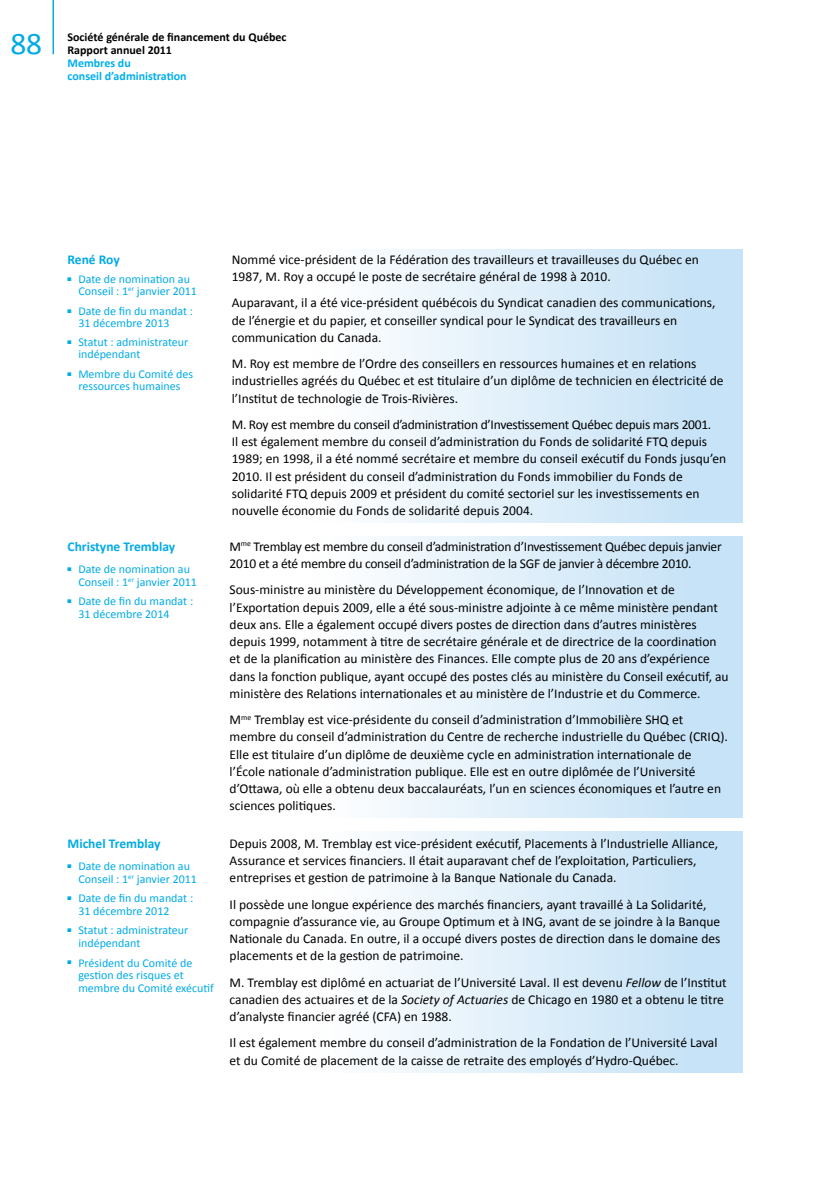
<style>
.page{position:relative;width:824px;height:1188px;background:#fff}
.page>*{position:absolute;margin:0;border:0;box-sizing:border-box;transform-origin:0 0}
.t1{font:31.5px "Calibri";color:#00abe6}
.t2{font:13.5px/17.2px "Calibri";color:#000}
.t3{font:13.5px/17.2px "Calibri";letter-spacing:-.02em;color:#000}
.t4{font:700 13.5px "Calibri";color:#00abe6}
.t5{font:12px/12.8px "Calibri";color:#00abe6}
.t6{font:700 12px "Calibri";color:#000}
.t7{font:700 12px/12.8px "Calibri";color:#00aeef}
.s1{font-style:italic}
</style>
<div class="page">
<hr style="left:52px;top:0;width:2px;height:54px;background:#00abe6">
<div style="left:311px;top:249px;width:431px;height:274px;background:linear-gradient(to right,#fffffe,#c1e0f6)"></div>
<div style="left:311px;top:536px;width:431px;height:282px;background:linear-gradient(to right,#fffffe,#c1e0f6)"></div>
<div style="left:311px;top:832px;width:431px;height:241px;background:linear-gradient(to right,#fffffe,#c1e0f6)"></div>
<h1 class="t1" style="left:10px;top:24px;width:33px">88</h1>
<p class="t6" style="left:67px;top:30px;width:221px">Société générale de financement du Québec</p>
<p class="t6" style="left:67px;top:43px;width:106px">Rapport annuel 2011</p>
<p class="t7" style="left:67px;top:57px;width:121px">Membres du<br>conseil d’administration</p>
<p class="t4" style="left:68px;top:251px;width:54px">René Roy</p>
<p class="t5" style="left:78px;top:273px;width:120px;line-height:12px;text-indent:-11px">■ Date de nomination au<br>Conseil : 1<sup>er</sup> janvier 2011</p>
<p class="t5" style="left:78px;top:304px;width:116px;line-height:12px;text-indent:-11px">■ Date de fin du mandat :<br>31 décembre 2013</p>
<p class="t5" style="left:78px;top:336px;width:111px;line-height:12px;text-indent:-11px">■ Statut : administrateur indépendant</p>
<p class="t5" style="left:68px;top:367px;width:127px;line-height:12px;text-align:center">■ Membre du Comité des ressources humaines</p>
<p class="t2" style="left:232px;top:250px;width:468px">Nommé vice-président de la Fédération des travailleurs et travailleuses du Québec en<br>1987, M. Roy a occupé le poste de secrétaire général de 1998 à 2010.</p>
<p class="t2" style="left:232px;top:294px;width:485px">Auparavant, il a été vice-président québécois du Syndicat canadien des communications, de l’énergie et du papier, et conseiller syndical pour le Syndicat des travailleurs en communication du Canada.</p>
<p class="t2" style="left:232px;top:354px;width:493px">M. Roy est membre de l’Ordre des conseillers en ressources humaines et en relations industrielles agréés du Québec et est titulaire d’un diplôme de technicien en électricité de l’Institut de technologie de Trois-Rivières.</p>
<p class="t2" style="left:232px;top:415px;width:496px">M. Roy est membre du conseil d’administration d’Investissement Québec depuis mars 2001.<br>Il est également membre du conseil d’administration du Fonds de solidarité FTQ depuis 1989; en 1998, il a été nommé secrétaire et membre du conseil exécutif du Fonds jusqu’en 2010. Il est président du conseil d’administration du Fonds immobilier du Fonds de solidarité FTQ depuis 2009 et président du comité sectoriel sur les investissements en nouvelle économie du Fonds de solidarité depuis 2004.</p>
<p class="t4" style="left:67px;top:538px;width:109px">Christyne Tremblay</p>
<p class="t5" style="left:78px;top:562px;width:120px;text-indent:-11px">■ Date de nomination au<br>Conseil : 1<sup>er</sup> janvier 2011</p>
<p class="t5" style="left:78px;top:594px;width:116px;text-indent:-11px">■ Date de fin du mandat :<br>31 décembre 2014</p>
<p class="t3" style="left:229px;top:537px;width:493px">M<sup>me</sup> Tremblay est membre du conseil d’administration d’Investissement Québec depuis janvier<br>2010 et a été membre du conseil d’administration de la SGF de janvier à décembre 2010.</p>
<p class="t2" style="left:229px;top:581px;width:500px">Sous-ministre au ministère du Développement économique, de l’Innovation et de l’Exportation depuis 2009, elle a été sous-ministre adjointe à ce même ministère pendant deux ans. Elle a également occupé divers postes de direction dans d’autres ministères depuis 1999, notamment à titre de secrétaire générale et de directrice de la coordination et de la planification au ministère des Finances. Elle compte plus de 20 ans d’expérience dans la fonction publique, ayant occupé des postes clés au ministère du Conseil exécutif, au ministère des Relations internationales et au ministère de l’Industrie et du Commerce.</p>
<p class="t2" style="left:229px;top:710px;width:499px">M<sup>me</sup> Tremblay est vice-présidente du conseil d’administration d’Immobilière SHQ et membre du conseil d’administration du Centre de recherche industrielle du Québec (CRIQ).<br>Elle est titulaire d’un diplôme de deuxième cycle en administration internationale de l’École nationale d’administration publique. Elle est en outre diplômée de l’Université d’Ottawa, où elle a obtenu deux baccalauréats, l’un en sciences économiques et l’autre en sciences politiques.</p>
<p class="t4" style="left:68px;top:835px;width:94px">Michel Tremblay</p>
<p class="t5" style="left:78px;top:859px;width:120px;text-indent:-11px">■ Date de nomination au<br>Conseil : 1<sup>er</sup> janvier 2011</p>
<p class="t5" style="left:78px;top:891px;width:116px;text-indent:-11px">■ Date de fin du mandat :<br>31 décembre 2012</p>
<p class="t5" style="left:78px;top:924px;width:111px;text-indent:-11px">■ Statut : administrateur indépendant</p>
<p class="t5" style="left:78px;top:956px;width:137px;text-indent:-11px">■ Président du Comité de gestion des risques et membre du Comité exécutif</p>
<p class="t2" style="left:230px;top:834px;width:490px">Depuis 2008, M. Tremblay est vice-président exécutif, Placements à l’Industrielle Alliance,<br>Assurance et services financiers. Il était auparavant chef de l’exploitation, Particuliers, entreprises et gestion de patrimoine à la Banque Nationale du Canada.</p>
<p class="t2" style="left:230px;top:895px;width:492px">Il possède une longue expérience des marchés financiers, ayant travaillé à La Solidarité, compagnie d’assurance vie, au Groupe Optimum et à ING, avant de se joindre à la Banque Nationale du Canada. En outre, il a occupé divers postes de direction dans le domaine des placements et de la gestion de patrimoine.</p>
<p class="t2" style="left:230px;top:973px;width:498px">M. Tremblay est diplômé en actuariat de l’Université Laval. Il est devenu <span class="s1">Fellow</span> de l’Institut canadien des actuaires et de la <span class="s1">Society of Actuaries</span> de Chicago en 1980 et a obtenu le titre d’analyste financier agréé (CFA) en 1988.</p>
<p class="t2" style="left:230px;top:1034px;width:489px">Il est également membre du conseil d’administration de la Fondation de l’Université Laval et du Comité de placement de la caisse de retraite des employés d’Hydro-Québec.</p>
</div>
